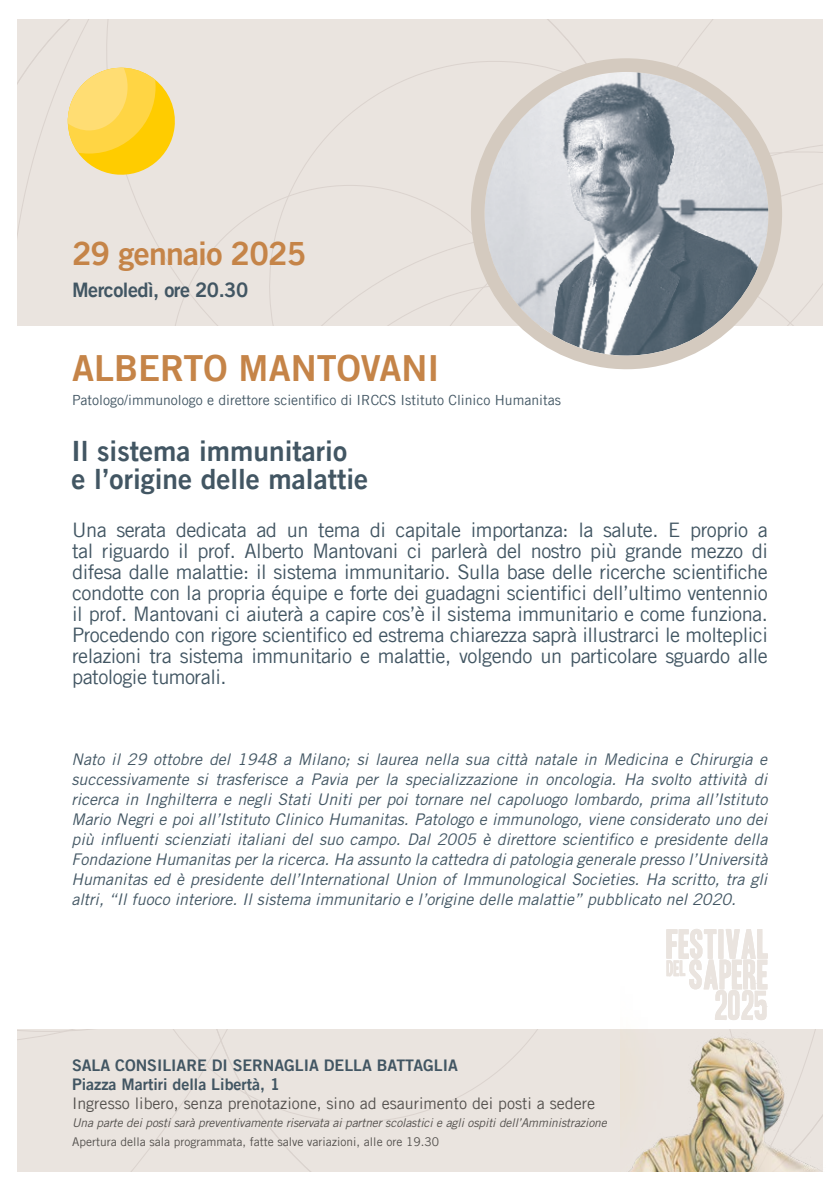
<style>
.page{position:relative;width:840px;height:1191px;background:#fff}
.page>*{position:absolute;margin:0;border:0;box-sizing:border-box;transform-origin:0 0}
.t1{font:36px "Trade Gothic LT Com Bd 2";color:#c58448}
.t2{font:32px "Trade Gothic LT Com Bd 2";letter-spacing:-.025em;color:#c58448}
.t3{font:28px/28px "Trade Gothic LT Com Bd 2";color:#425663}
.t4{font:20px/21px "Trade Gothic LT Com";letter-spacing:-.025em;color:#425663;text-align:justify}
.t5{font:20px "Trade Gothic LT Com Bd 2";letter-spacing:-.025em;color:#425663}
.t6{font:italic 16px/20px "Trade Gothic LT Com";color:#425663;text-align:justify}
.t7{font:16px/19.2px "Trade Gothic LT Com Bd 2";color:#425663}
.t8{font:16px "Trade Gothic LT Com";color:#54514e}
.t9{font:14px "Trade Gothic LT Com";color:#425663}
.t10{font:italic 12px "Trade Gothic LT Com";letter-spacing:-.01em;color:#54514e}
.t11{font:12px "Trade Gothic LT Com";color:#54514e}
</style>
<div class="page">
<div style="left:17px;top:1029px;width:603px;height:143px;background:#eae4df"></div>
<div style="left:17px;top:19px;width:805px;height:306px;background:#eae4df"></div>
<div style="left:357px;top:151px;width:465px;height:174px;background:#eae4df"></div>
<svg style="left:464px;top:52px;width:324px;height:318px;background:#c0c2c4"></svg>
<img style="left:620px;top:955px;width:203px;height:217px">
<svg style="left:68px;top:67px;width:109px;height:111px;background:#f9d863"></svg>
<svg style="left:666px;top:929px;width:101px;height:91px"></svg>
<h2 class="t2" style="left:72px;top:234px;width:236px">29 gennaio 2025</h2>
<p class="t5" style="left:72px;top:278px;width:177px">Mercoledì, ore 20.30</p>
<h1 class="t1" style="left:72px;top:346px;width:369px">ALBERTO MANTOVANI</h1>
<p class="t9" style="left:72px;top:392px;width:490px">Patologo/immunologo e direttore scientifico di IRCCS Istituto Clinico Humanitas</p>
<h3 class="t3" style="left:71px;top:436px;width:298px">Il sistema immunitario<br>e l’origine delle malattie</h3>
<p class="t4" style="left:72px;top:519px;width:697px">Una serata dedicata ad un tema di capitale importanza: la salute. E proprio a tal riguardo il prof. Alberto Mantovani ci parlerà del nostro più grande mezzo di difesa dalle malattie: il sistema immunitario. Sulla base delle ricerche scientifiche condotte con la propria équipe e forte dei guadagni scientifici dell’ultimo ventennio il prof. Mantovani ci aiuterà a capire cos’è il sistema immunitario e come funziona.<br>Procedendo con rigore scientifico ed estrema chiarezza saprà illustrarci le molteplici relazioni tra sistema immunitario e malattie, volgendo un particolare sguardo alle patologie tumorali.</p>
<p class="t6" style="left:71px;top:749px;width:697px">Nato il 29 ottobre del 1948 a Milano; si laurea nella sua città natale in Medicina e Chirurgia e successivamente si trasferisce a Pavia per la specializzazione in oncologia. Ha svolto attività di ricerca in Inghilterra e negli Stati Uniti per poi tornare nel capoluogo lombardo, prima all’Istituto Mario Negri e poi all’Istituto Clinico Humanitas. Patologo e immunologo, viene considerato uno dei più influenti scienziati italiani del suo campo. Dal 2005 è direttore scientifico e presidente della Fondazione Humanitas per la ricerca. Ha assunto la cattedra di patologia generale presso l’Università Humanitas ed è presidente dell’International Union of Immunological Societies. Ha scritto, tra gli altri, “Il fuoco interiore. Il sistema immunitario e l’origine delle malattie” pubblicato nel 2020.</p>
<p class="t7" style="left:72px;top:1055px;width:387px">SALA CONSILIARE DI SERNAGLIA DELLA BATTAGLIA<br>Piazza Martiri della Libertà, 1</p>
<p class="t8" style="left:72px;top:1093px;width:524px">Ingresso libero, senza prenotazione, sino ad esaurimento dei posti a sedere</p>
<p class="t10" style="left:72px;top:1115px;width:536px">Una parte dei posti sarà preventivamente riservata ai partner scolastici e agli ospiti dell’Amministrazione</p>
<p class="t11" style="left:72px;top:1134px;width:368px">Apertura della sala programmata, fatte salve variazioni, alle ore 19.30</p>
</div>
